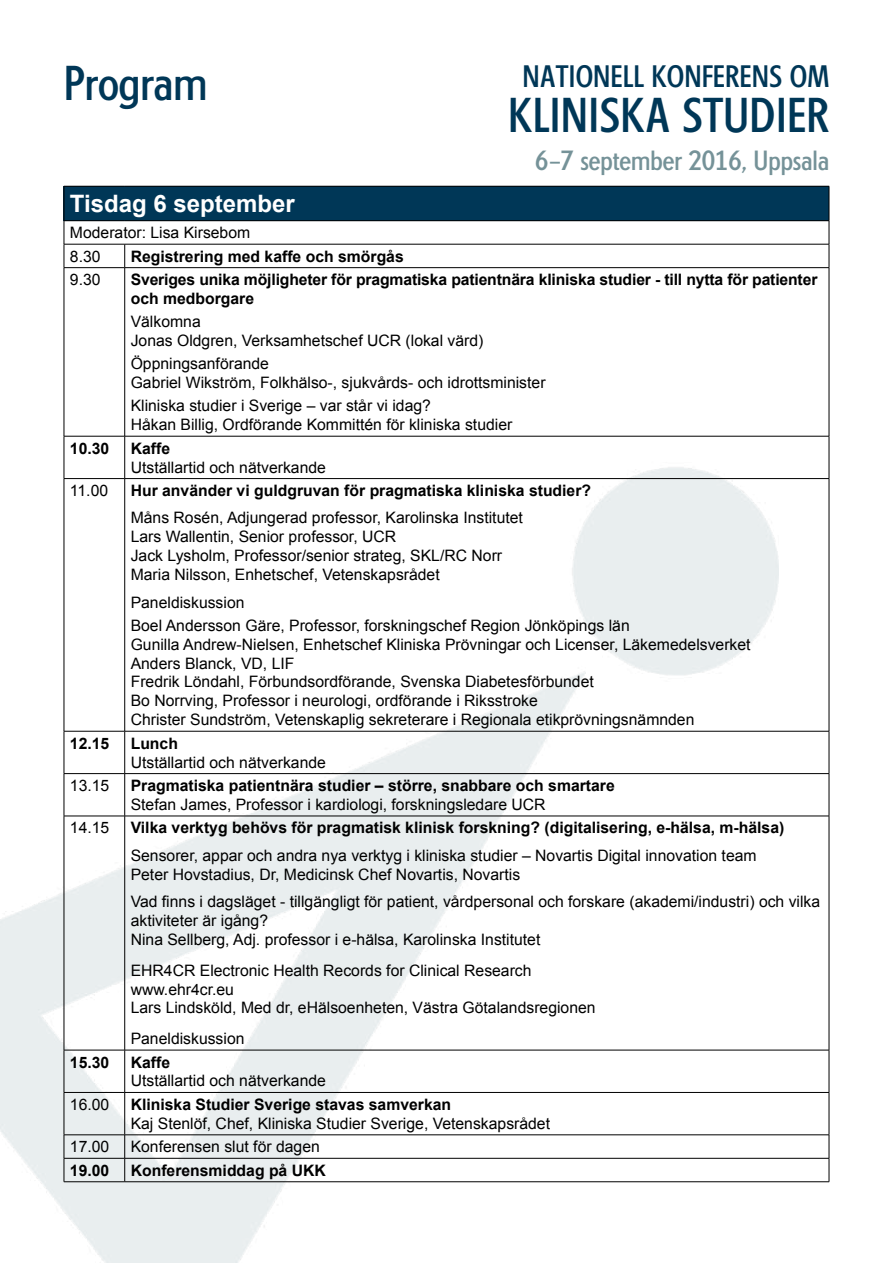
<style>
.page{position:relative;width:893px;height:1263px;background:#fff}
.page>*{position:absolute;margin:0;border:0;box-sizing:border-box;transform-origin:0 0}
.t1{font:45.6px "Esseltub";color:#003757}
.t2{font:28.95px "Esseltub";color:#003757}
.t3{font:25.95px "Esseltub";color:#759298}
.t4{font:700 24px "Arial";color:#fff}
.t5{font:15.75px/18.9px "Arial";color:#000}
.t6{font:700 15.75px/18.9px "Arial";color:#000}
</style>
<div class="page">
<img style="left:0;top:185px;width:779px;height:1078px">
<div style="left:64px;top:186px;width:765px;height:35px;background:#003757"></div>
<hr style="left:64px;top:186px;width:61px;height:1px;background:#000">
<hr style="left:64px;top:186px;width:1px;height:35px;background:#000">
<hr style="left:125px;top:186px;width:704px;height:1px;background:#000">
<hr style="left:829px;top:186px;width:1px;height:35px;background:#000">
<hr style="left:64px;top:220px;width:61px;height:1px;background:#000">
<hr style="left:125px;top:220px;width:704px;height:1px;background:#000">
<hr style="left:64px;top:244px;width:61px;height:1px;background:#000">
<svg style="left:64px;top:221px;width:1px;height:46px"></svg>
<hr style="left:125px;top:244px;width:704px;height:1px;background:#000">
<svg style="left:124px;top:244px;width:1px;height:23px"></svg>
<svg style="left:829px;top:221px;width:1px;height:46px"></svg>
<hr style="left:64px;top:267px;width:61px;height:1px;background:#000">
<hr style="left:64px;top:268px;width:1px;height:168px;background:#000">
<hr style="left:125px;top:267px;width:704px;height:1px;background:#000">
<hr style="left:124px;top:268px;width:1px;height:168px;background:#000">
<hr style="left:829px;top:268px;width:1px;height:168px;background:#000">
<hr style="left:64px;top:436px;width:61px;height:1px;background:#000">
<hr style="left:64px;top:436px;width:1px;height:42px;background:#000">
<hr style="left:125px;top:436px;width:704px;height:1px;background:#000">
<hr style="left:124px;top:436px;width:1px;height:42px;background:#000">
<hr style="left:829px;top:436px;width:1px;height:42px;background:#000">
<hr style="left:64px;top:478px;width:61px;height:1px;background:#000">
<hr style="left:64px;top:479px;width:1px;height:252px;background:#000">
<hr style="left:125px;top:478px;width:704px;height:1px;background:#000">
<hr style="left:124px;top:479px;width:1px;height:252px;background:#000">
<hr style="left:829px;top:479px;width:1px;height:252px;background:#000">
<hr style="left:64px;top:731px;width:61px;height:1px;background:#000">
<hr style="left:64px;top:731px;width:1px;height:42px;background:#000">
<hr style="left:125px;top:731px;width:704px;height:1px;background:#000">
<hr style="left:124px;top:731px;width:1px;height:42px;background:#000">
<hr style="left:829px;top:731px;width:1px;height:42px;background:#000">
<hr style="left:64px;top:773px;width:61px;height:1px;background:#000">
<hr style="left:64px;top:774px;width:1px;height:42px;background:#000">
<hr style="left:125px;top:773px;width:704px;height:1px;background:#000">
<hr style="left:124px;top:774px;width:1px;height:42px;background:#000">
<hr style="left:829px;top:774px;width:1px;height:42px;background:#000">
<hr style="left:64px;top:816px;width:61px;height:1px;background:#000">
<hr style="left:64px;top:816px;width:1px;height:234px;background:#000">
<hr style="left:125px;top:816px;width:704px;height:1px;background:#000">
<hr style="left:124px;top:816px;width:1px;height:234px;background:#000">
<hr style="left:829px;top:816px;width:1px;height:234px;background:#000">
<hr style="left:64px;top:1050px;width:61px;height:1px;background:#000">
<hr style="left:64px;top:1050px;width:1px;height:42px;background:#000">
<hr style="left:125px;top:1050px;width:704px;height:1px;background:#000">
<hr style="left:124px;top:1050px;width:1px;height:42px;background:#000">
<hr style="left:829px;top:1050px;width:1px;height:42px;background:#000">
<hr style="left:64px;top:1092px;width:61px;height:1px;background:#000">
<hr style="left:64px;top:1093px;width:1px;height:41px;background:#000">
<hr style="left:125px;top:1092px;width:704px;height:1px;background:#000">
<hr style="left:124px;top:1093px;width:1px;height:41px;background:#000">
<hr style="left:829px;top:1093px;width:1px;height:41px;background:#000">
<hr style="left:64px;top:1134px;width:61px;height:1px;background:#000">
<hr style="left:125px;top:1134px;width:704px;height:1px;background:#000">
<hr style="left:64px;top:1181px;width:61px;height:1px;background:#000">
<hr style="left:125px;top:1181px;width:704px;height:1px;background:#000">
<hr style="left:64px;top:1158px;width:61px;height:1px;background:#000">
<svg style="left:64px;top:1135px;width:1px;height:46px"></svg>
<hr style="left:125px;top:1158px;width:704px;height:1px;background:#000">
<svg style="left:124px;top:1135px;width:1px;height:46px"></svg>
<svg style="left:829px;top:1135px;width:1px;height:46px"></svg>
<h1 class="t1" style="left:64px;top:57px;width:145px">Program</h1>
<h3 class="t4" style="left:70px;top:190px;width:226px">Tisdag 6 september</h3>
<p class="t5" style="left:70px;top:221px;width:182px;line-height:23.4px">Moderator: Lisa Kirsebom<br>8.30</p>
<p class="t6" style="left:131px;top:247px;width:275px">Registrering med kaffe och smörgås</p>
<h2 class="t2" style="left:522px;top:59px;width:308px">NATIONELL KONFERENS OM</h2>
<h1 class="t1" style="left:508px;top:88px;width:322px">KLINISKA STUDIER</h1>
<h3 class="t3" style="left:535px;top:145px;width:295px">6–7 september 2016, Uppsala</h3>
<p class="t5" style="left:70px;top:270px;width:32px">9.30</p>
<p class="t6" style="left:131px;top:270px;width:688px">Sveriges unika möjligheter för pragmatiska patientnära kliniska studier - till nytta för patienter och medborgare</p>
<p class="t5" style="left:131px;top:312px;width:354px">Välkomna<br>Jonas Oldgren, Verksamhetschef UCR (lokal värd)</p>
<p class="t5" style="left:131px;top:354px;width:416px">Öppningsanförande<br>Gabriel Wikström, Folkhälso-, sjukvårds- och idrottsminister</p>
<p class="t5" style="left:131px;top:396px;width:383px">Kliniska studier i Sverige – var står vi idag?<br>Håkan Billig, Ordförande Kommittén för kliniska studier</p>
<p class="t6" style="left:70px;top:439px;width:41px">10.30</p>
<p class="t6" style="left:131px;top:439px;width:41px">Kaffe</p>
<p class="t5" style="left:131px;top:458px;width:197px">Utställartid och nätverkande</p>
<p class="t5" style="left:70px;top:481px;width:40px">11.00</p>
<p class="t6" style="left:131px;top:481px;width:462px">Hur använder vi guldgruvan för pragmatiska kliniska studier?</p>
<p class="t5" style="left:131px;top:508px;width:394px">Måns Rosén, Adjungerad professor, Karolinska Institutet Lars Wallentin, Senior professor, UCR<br>Jack Lysholm, Professor/senior strateg, SKL/RC Norr Maria Nilsson, Enhetschef, Vetenskapsrådet</p>
<p class="t5" style="left:131px;top:590px;width:501px;line-height:23.1px">Paneldiskussion<br>Boel Andersson Gäre, Professor, forskningschef Region Jönköpings län</p>
<p class="t5" style="left:131px;top:635px;width:621px">Gunilla Andrew-Nielsen, Enhetschef Kliniska Prövningar och Licenser, Läkemedelsverket Anders Blanck, VD, LIF<br>Fredrik Löndahl, Förbundsordförande, Svenska Diabetesförbundet<br>Bo Norrving, Professor i neurologi, ordförande i Riksstroke<br>Christer Sundström, Vetenskaplig sekreterare i Regionala etikprövningsnämnden</p>
<p class="t6" style="left:70px;top:734px;width:41px">12.15</p>
<p class="t6" style="left:131px;top:734px;width:49px">Lunch</p>
<p class="t5" style="left:131px;top:753px;width:197px">Utställartid och nätverkande</p>
<p class="t5" style="left:70px;top:776px;width:41px">13.15</p>
<p class="t6" style="left:131px;top:776px;width:486px">Pragmatiska patientnära studier – större, snabbare och smartare</p>
<p class="t5" style="left:131px;top:795px;width:416px">Stefan James, Professor i kardiologi, forskningsledare UCR</p>
<p class="t5" style="left:70px;top:818px;width:41px">14.15</p>
<p class="t6" style="left:131px;top:818px;width:655px">Vilka verktyg behövs för pragmatisk klinisk forskning? (digitalisering, e-hälsa, m-hälsa)</p>
<p class="t5" style="left:131px;top:846px;width:627px">Sensorer, appar och andra nya verktyg i kliniska studier – Novartis Digital innovation team<br>Peter Hovstadius, Dr, Medicinsk Chef Novartis, Novartis</p>
<p class="t5" style="left:131px;top:892px;width:691px">Vad finns i dagsläget - tillgängligt för patient, vårdpersonal och forskare (akademi/industri) och vilka aktiviteter är igång?<br>Nina Sellberg, Adj. professor i e-hälsa, Karolinska Institutet</p>
<p class="t5" style="left:131px;top:961px;width:466px">EHR4CR Electronic Health Records for Clinical Research www.ehr4cr.eu<br>Lars Lindsköld, Med dr, eHälsoenheten, Västra Götalandsregionen</p>
<p class="t5" style="left:131px;top:1029px;width:115px">Paneldiskussion</p>
<p class="t6" style="left:70px;top:1052px;width:41px">15.30</p>
<p class="t6" style="left:131px;top:1052px;width:41px">Kaffe</p>
<p class="t5" style="left:131px;top:1071px;width:197px">Utställartid och nätverkande</p>
<p class="t5" style="left:70px;top:1095px;width:41px">16.00</p>
<p class="t6" style="left:131px;top:1095px;width:322px">Kliniska Studier Sverige stavas samverkan</p>
<p class="t5" style="left:131px;top:1114px;width:421px">Kaj Stenlöf, Chef, Kliniska Studier Sverige, Vetenskapsrådet</p>
<p class="t5" style="left:70px;top:1137px;width:41px">17.00</p>
<p class="t5" style="left:131px;top:1137px;width:191px">Konferensen slut för dagen</p>
<p class="t6" style="left:70px;top:1161px;width:41px">19.00</p>
<p class="t6" style="left:131px;top:1161px;width:197px">Konferensmiddag på UKK</p>
</div>
